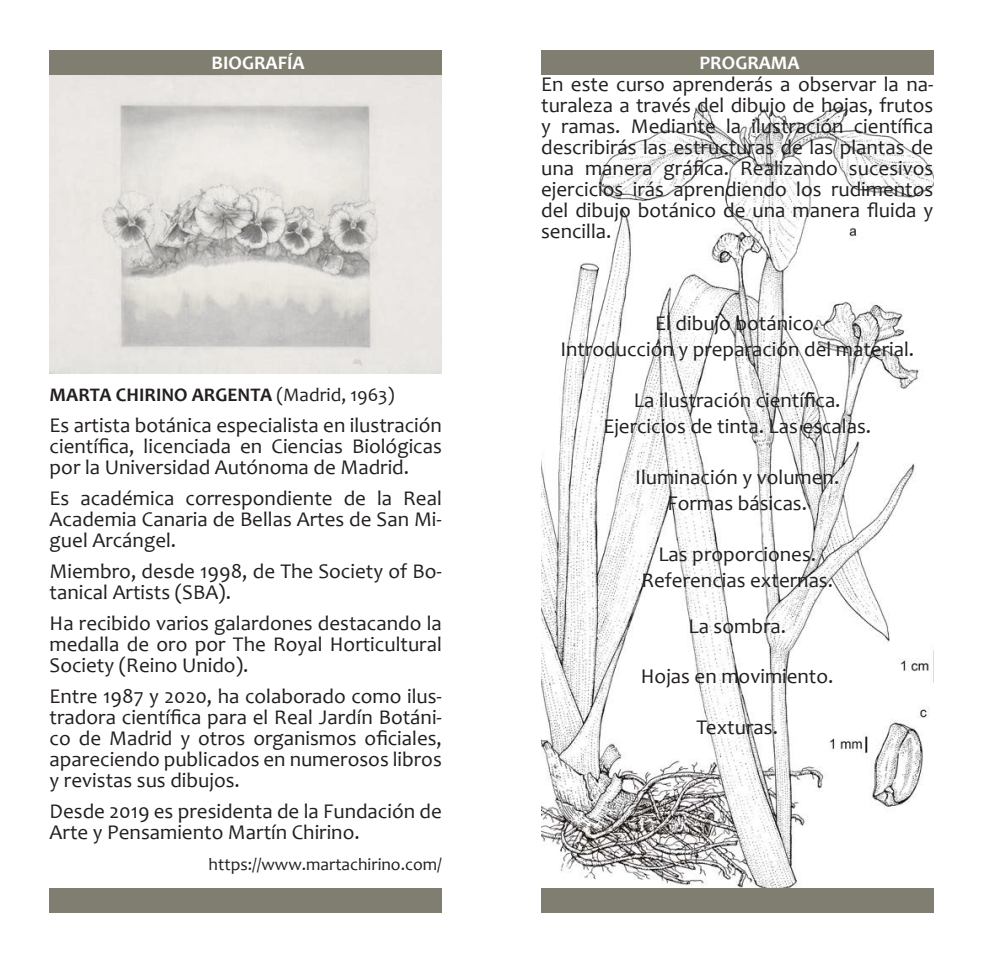
<style>
.page{position:relative;width:983px;height:963px;background:#fff}
.page>*{position:absolute;margin:0;border:0;box-sizing:border-box;transform-origin:0 0}
.t1{font:21px/21px "Candara";color:#231f20;text-align:justify}
.t2{font:700 19.25px "Candara";color:#231f20}
.Normal__Web{font:700 19.25px "Candara";color:#fff}
.t3{font:17.5px "Candara";color:#231f20}
.s1{font-weight:400}
</style>
<div class="page">
<img style="left:541px;top:103px;width:392px;height:785px">
<div style="left:541px;top:50px;width:392px;height:24px;background:#807e71"></div>
<div style="left:50px;top:50px;width:391px;height:24px;background:#807e71"></div>
<div style="left:541px;top:888px;width:392px;height:25px;background:#807e71"></div>
<div style="left:50px;top:888px;width:391px;height:25px;background:#807e71"></div>
<img style="left:50px;top:75px;width:391px;height:299px">
<p class="Normal__Web" style="left:211px;top:51px;width:94px">BIOGRAFÍA</p>
<p class="Normal__Web" style="left:699px;top:51px;width:102px">PROGRAMA</p>
<p class="t2" style="left:50px;top:383px;width:346px">MARTA CHIRINO ARGENTA <span class="s1">(Madrid, 1963)</span></p>
<p class="t1" style="left:50px;top:414px;width:393px">Es artista botánica especialista en ilustración científica, licenciada en Ciencias Biológicas por la Universidad Autónoma de Madrid.</p>
<p class="t1" style="left:50px;top:487px;width:393px">Es académica correspondiente de la Real Academia Canaria de Bellas Artes de San Mi&shy;guel Arcángel.</p>
<p class="t1" style="left:50px;top:560px;width:393px">Miembro, desde 1998, de The Society of Bo&shy;tanical Artists (SBA).</p>
<p class="t1" style="left:50px;top:612px;width:393px">Ha recibido varios galardones destacando la medalla de oro por The Royal Horticultural Society (Reino Unido).</p>
<p class="t1" style="left:50px;top:685px;width:393px">Entre 1987 y 2020, ha colaborado como ilus&shy;tradora científica para el Real Jardín Botáni&shy;co de Madrid y otros organismos oficiales, apareciendo publicados en numerosos libros y revistas sus dibujos.</p>
<p class="t1" style="left:50px;top:800px;width:393px">Desde 2019 es presidenta de la Fundación de<br>Arte y Pensamiento Martín Chirino.</p>
<p class="t3" style="left:208px;top:853px;width:235px">https://www.martachirino.com/</p>
<p class="t1" style="left:541px;top:73px;width:393px">En este curso aprenderás a observar la na&shy;turaleza a través del dibujo de hojas, frutos y ramas. Mediante la ilustración científica describirás las estructuras de las plantas de una manera gráfica. Realizando sucesivos ejercicios irás aprendiendo los rudimentos del dibujo botánico de una manera fluida y sencilla.</p>
<p class="t1" style="left:655px;top:313px;width:165px">El dibujo botánico.</p>
<p class="t1" style="left:560px;top:339px;width:355px">Introducción y preparación del material.</p>
<p class="t1" style="left:633px;top:389px;width:208px">La ilustración científica.</p>
<p class="t1" style="left:603px;top:415px;width:269px">Ejercicios de tinta. Las escalas.</p>
<p class="t1" style="left:635px;top:466px;width:205px">Iluminación y volumen.</p>
<p class="t1" style="left:667px;top:492px;width:141px">Formas básicas.</p>
<p class="t1" style="left:658px;top:543px;width:159px">Las proporciones.</p>
<p class="t1" style="left:641px;top:569px;width:193px">Referencias externas.</p>
<p class="t1" style="left:688px;top:615px;width:99px">La sombra.</p>
<p class="t1" style="left:640px;top:665px;width:194px">Hojas en movimiento.</p>
<p class="t1" style="left:696px;top:716px;width:83px">Texturas.</p>
</div>
